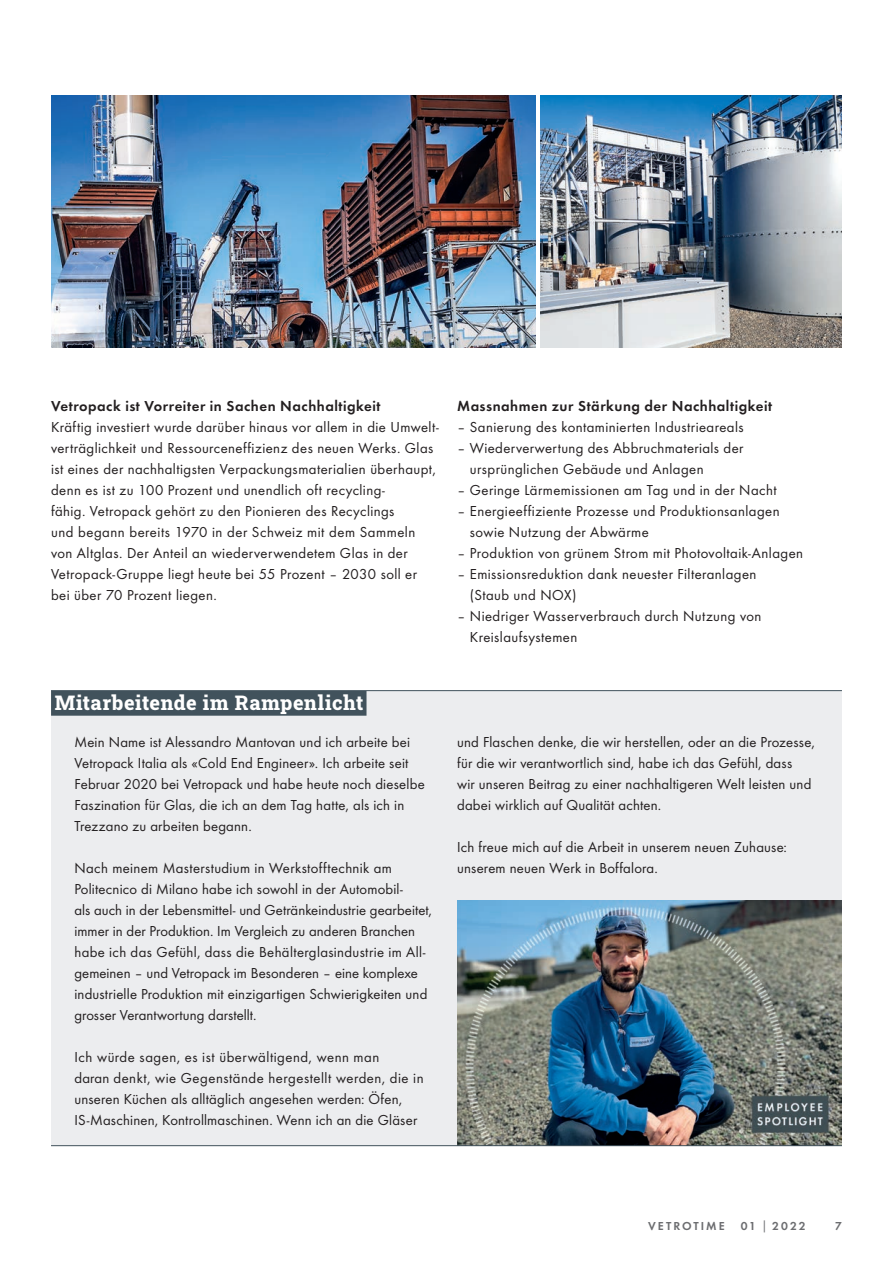
<style>
.page{position:relative;width:893px;height:1263px;background:#fff}
.page>*{position:absolute;margin:0;border:0;box-sizing:border-box;transform-origin:0 0}
.t1{font:800 19.95px "Roboto Slab";letter-spacing:.025em;color:#fff}
.t2{font:15px/21px "Futura Boo";letter-spacing:.02em;color:#231f20}
.t3{font:15px "Futura Dem";letter-spacing:.035em;color:#231f20}
.t4{font:12px "Futura Dem";letter-spacing:.165em;color:#6c6d70}
.s1{font-family:"Futura Boo";font-size:14.4px}
</style>
<div class="page">
<div style="left:51px;top:690px;width:791px;height:456px;background:#ecedef"></div>
<img style="left:457px;top:900px;width:385px;height:245px">
<hr style="left:51px;top:1145px;width:791px;height:1px;background:#41525c">
<div style="left:51px;top:691px;width:315px;height:25px;background:#41525c"></div>
<hr style="left:51px;top:690px;width:791px;height:1px;background:#41525c">
<img style="left:51px;top:96px;width:485px;height:252px">
<img style="left:540px;top:96px;width:302px;height:252px">
<p class="t3" style="left:51px;top:397px;width:331px">Vetropack ist Vorreiter in Sachen Nachhaltigkeit</p>
<p class="t2" style="left:51px;top:416px;width:389px">Kräftig investiert wurde darüber hinaus vor allem in die Umwelt&shy;verträglichkeit und Ressourceneffizienz des neuen Werks. Glas ist eines der nachhaltigsten Verpackungsmaterialien überhaupt, denn es ist zu 100 Prozent und unendlich oft recycling-<br>fähig. Vetropack gehört zu den Pionieren des Recyclings<br>und begann bereits 1970 in der Schweiz mit dem Sammeln von Altglas. Der Anteil an wiederverwendetem Glas in der Vetropack-Gruppe liegt heute bei 55 Prozent – 2030 soll er bei über 70 Prozent liegen.</p>
<p class="t3" style="left:457px;top:397px;width:317px">Massnahmen zur Stärkung der Nachhaltigkeit</p>
<p class="t2" style="left:457px;top:416px;width:288px">– Sanierung des kontaminierten Industrieareals</p>
<p class="t2" style="left:470px;top:437px;width:275px;text-indent:-13px">– Wiederverwertung des Abbruchmaterials der ursprünglichen Gebäude und Anlagen</p>
<p class="t2" style="left:457px;top:479px;width:321px">– Geringe Lärmemissionen am Tag und in der Nacht</p>
<p class="t2" style="left:470px;top:500px;width:311px;text-indent:-13px">– Energieeffiziente Prozesse und Produktionsanlagen sowie Nutzung der Abwärme</p>
<p class="t2" style="left:457px;top:542px;width:347px">– Produktion von grünem Strom mit Photovoltaik-Anlagen</p>
<p class="t2" style="left:470px;top:563px;width:288px;text-indent:-13px">– Emissionsreduktion dank neuester Filteranlagen (Staub und NOX)</p>
<p class="t2" style="left:470px;top:605px;width:293px;text-indent:-13px">– Niedriger Wasserverbrauch durch Nutzung von<br>Kreislaufsystemen</p>
<h1 class="t1" style="left:55px;top:689px;width:310px">Mitarbeitende im Rampenlicht</h1>
<p class="t2" style="left:74px;top:731px;width:352px">Mein Name ist Alessandro Mantovan und ich arbeite bei Vetropack Italia als «Cold End Engineer». Ich arbeite seit Februar 2020 bei Vetropack und habe heute noch dieselbe Faszination für Glas, die ich an dem Tag hatte, als ich in Trezzano zu arbeiten begann.</p>
<p class="t2" style="left:74px;top:857px;width:359px">Nach meinem Masterstudium in Werkstofftechnik am Politecnico di Milano habe ich sowohl in der Automobil-<br>als auch in der Lebensmittel- und Getränkeindustrie gearbeitet, immer in der Produktion. Im Vergleich zu anderen Branchen habe ich das Gefühl, dass die Behälterglasindustrie im All&shy;gemeinen – und Vetropack im Besonderen – eine komplexe industrielle Produktion mit einzigartigen Schwierigkeiten und grosser Verantwortung darstellt.</p>
<p class="t2" style="left:74px;top:1046px;width:351px">Ich würde sagen, es ist überwältigend, wenn man<br>daran denkt, wie Gegenstände hergestellt werden, die in unseren Küchen als alltäglich angesehen werden: Öfen, IS-Maschinen, Kontrollmaschinen. Wenn ich an die Gläser</p>
<p class="t2" style="left:457px;top:731px;width:359px">und Flaschen denke, die wir herstellen, oder an die Prozesse, für die wir verantwortlich sind, habe ich das Gefühl, dass<br>wir unseren Beitrag zu einer nachhaltigeren Welt leisten und dabei wirklich auf Qualität achten.</p>
<p class="t2" style="left:457px;top:836px;width:331px">Ich freue mich auf die Arbeit in unserem neuen Zuhause: unserem neuen Werk in Boffalora.</p>
<p class="t4" style="left:648px;top:1219px;width:78px">VETROTIME</p>
<p class="t4" style="left:741px;top:1219px;width:66px">01 <span class="s1">|</span> 2022</p>
<p class="t4" style="left:835px;top:1219px;width:8px">7</p>
</div>
